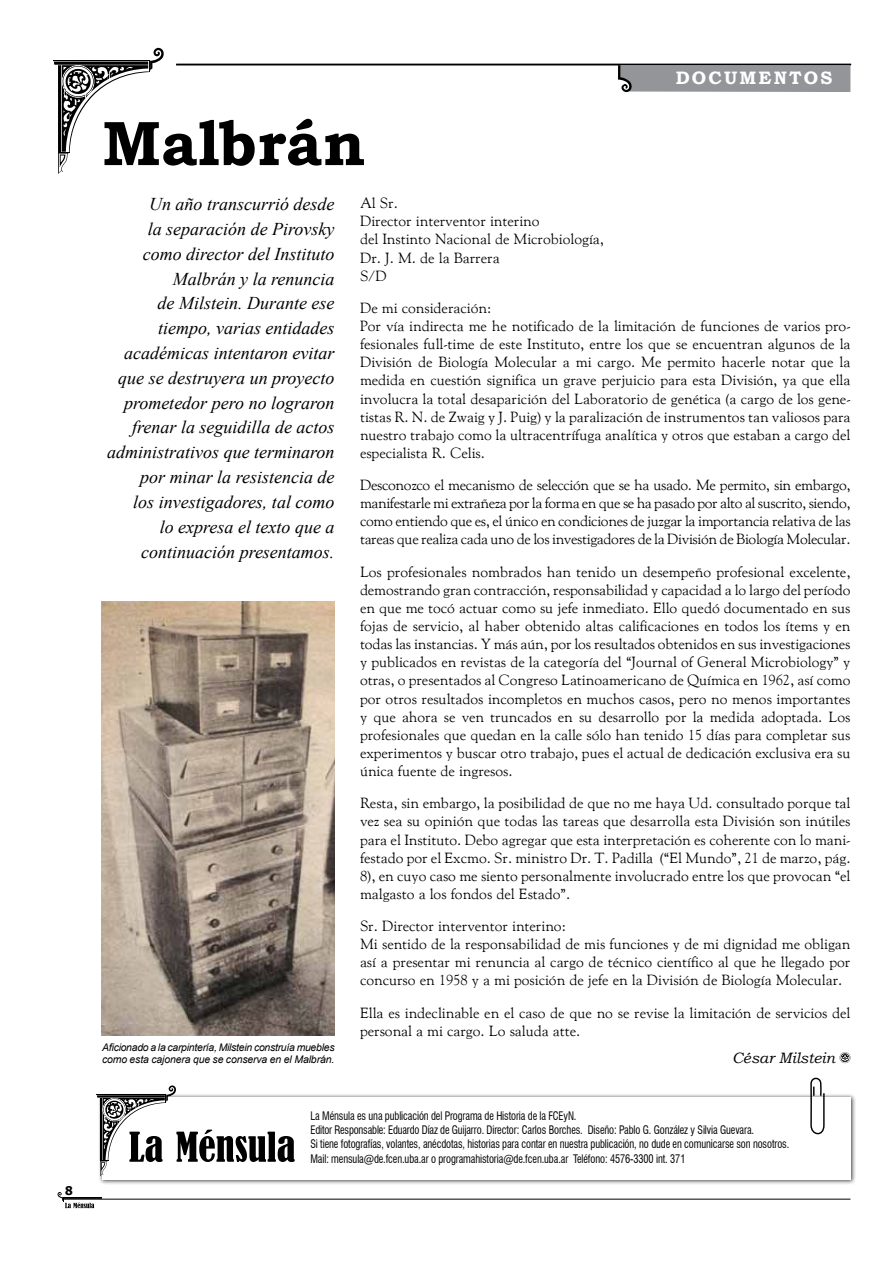
<style>
.page{position:relative;width:893px;height:1263px;background:#fff}
.page>*{position:absolute;margin:0;border:0;box-sizing:border-box;transform-origin:0 0}
.t1{font:700 63px "Bookman Old Style";color:#000}
.t2{font:italic 18px/24.8px "Times New Roman";color:#000;text-align:right}
.t3{font:700 18px "Bookman Old Style";letter-spacing:.12em;color:#fff}
.t4{font:15px/18px "Goudy Old Style ATT";color:#000}
.t5{font:italic 15px "Bookman Old Style";color:#000}
.t6{font:700 12px "Tahoma";color:#000}
.t7{font:condensed 11.55px/14.4px "Swiss 721 BT";letter-spacing:-.01em;color:#000;scale:.9 1}
.t8{font:italic 10.5px/12.6px "Arial";letter-spacing:-.02em;color:#000}
</style>
<div class="page">
<hr style="left:53px;top:61px;width:96px;height:1px;background:#000">
<svg style="left:54px;top:48px;width:110px;height:126px"></svg>
<hr style="left:64px;top:1199px;width:786px;height:1px;background:#000">
<svg style="left:57px;top:1192px;width:45px;height:16px"></svg>
<div style="left:98px;top:1093px;width:758px;height:93px;background:#000;opacity:.75"></div>
<div style="left:102px;top:1097px;width:748px;height:83px;background:#fff"></div>
<hr style="left:176px;top:64px;width:675px;height:1px;background:#000">
<svg style="left:810px;top:1077px;width:15px;height:58px"></svg>
<hr style="left:96px;top:1095px;width:69px;height:1px;background:#000">
<svg style="left:97px;top:1085px;width:198px;height:91px"></svg>
<div style="left:617px;top:65px;width:233px;height:27px;background:#939598"></div>
<svg style="left:839px;top:1052px;width:11px;height:11px"></svg>
<img style="left:102px;top:602px;width:233px;height:434px">
<p class="t6" style="left:65px;top:1182px;width:9px">8</p>
<h1 class="t1" style="left:102px;top:98px;width:265px">Malbrán</h1>
<p class="t3" style="left:676px;top:65px;width:158px">DOCUMENTOS</p>
<p class="t2" style="left:107px;top:191px;width:229px">Un año transcurrió desde<br>la separación de Pirovsky como director del Instituto<br>Malbrán y la renuncia<br>de Milstein. Durante ese tiempo, varias entidades académicas intentaron evitar que se destruyera un proyecto prometedor pero no lograron frenar la seguidilla de actos administrativos que terminaron por minar la resistencia de<br>los investigadores, tal como<br>lo expresa el texto que a continuación presentamos.</p>
<p class="t8" style="left:102px;top:1041px;width:234px">Aficionado a la carpintería, Milstein construía muebles como esta cajonera que se conserva en el Malbrán.</p>
<p class="t4" style="left:360px;top:194px;width:245px">Al Sr.<br>Director interventor interino<br>del Instinto Nacional de Microbiología,<br>Dr. J. M. de la Barrera<br>S/D</p>
<p class="t4" style="left:360px;top:299px;width:492px">De mi consideración:<br>Por vía indirecta me he notificado de la limitación de funciones de varios pro&shy;fesionales full-time de este Instituto, entre los que se encuentran algunos de la División de Biología Molecular a mi cargo. Me permito hacerle notar que la medida en cuestión significa un grave perjuicio para esta División, ya que ella involucra la total desaparición del Laboratorio de genética (a cargo de los gene&shy;tistas R. N. de Zwaig y J. Puig) y la paralización de instrumentos tan valiosos para nuestro trabajo como la ultracentrífuga analítica y otros que estaban a cargo del especialista R. Celis.</p>
<p class="t4" style="left:360px;top:476px;width:492px;text-align:justify">Desconozco el mecanismo de selección que se ha usado. Me permito, sin embargo, manifestarle mi extrañeza por la forma en que se ha pasado por alto al suscrito, siendo, como entiendo que es, el único en condiciones de juzgar la importancia relativa de las tareas que realiza cada uno de los investigadores de la División de Biología Molecular.</p>
<p class="t4" style="left:360px;top:563px;width:492px;text-align:justify">Los profesionales nombrados han tenido un desempeño profesional excelente, demostrando gran contracción, responsabilidad y capacidad a lo largo del período en que me tocó actuar como su jefe inmediato. Ello quedó documentado en sus fojas de servicio, al haber obtenido altas calificaciones en todos los ítems y en todas las instancias. Y más aún, por los resultados obtenidos en sus investigaciones y publicados en revistas de la categoría del “Journal of General Microbiology” y otras, o presentados al Congreso Latinoamericano de Química en 1962, así como por otros resultados incompletos en muchos casos, pero no menos importantes y que ahora se ven truncados en su desarrollo por la medida adoptada. Los profesionales que quedan en la calle sólo han tenido 15 días para completar sus experimentos y buscar otro trabajo, pues el actual de dedicación exclusiva era su única fuente de ingresos.</p>
<p class="t4" style="left:360px;top:794px;width:492px;text-align:justify">Resta, sin embargo, la posibilidad de que no me haya Ud. consultado porque tal vez sea su opinión que todas las tareas que desarrolla esta División son inútiles para el Instituto. Debo agregar que esta interpretación es coherente con lo mani&shy;festado por el Excmo. Sr. ministro Dr. T. Padilla (“El Mundo”, 21 de marzo, pág.<br>8), en cuyo caso me siento personalmente involucrado entre los que provocan “el malgasto a los fondos del Estado”.</p>
<p class="t4" style="left:360px;top:917px;width:492px">Sr. Director interventor interino:<br>Mi sentido de la responsabilidad de mis funciones y de mi dignidad me obligan así a presentar mi renuncia al cargo de técnico científico al que he llegado por concurso en 1958 y a mi posición de jefe en la División de Biología Molecular.</p>
<p class="t4" style="left:360px;top:1004px;width:492px">Ella es indeclinable en el caso de que no se revise la limitación de servicios del personal a mi cargo. Lo saluda atte.</p>
<p class="t5" style="left:732px;top:1048px;width:104px">César Milstein</p>
<p class="t7" style="left:310px;top:1108px;width:534px">La Ménsula es una publicación del Programa de Historia de la FCEyN.<br>Editor Responsable: Eduardo Díaz de Guijarro. Director: Carlos Borches. Diseño: Pablo G. González y Silvia Guevara.<br>Si tiene fotografías, volantes, anécdotas, historias para contar en nuestra publicación, no dude en comunicarse son nosotros.<br>Mail: mensula@de.fcen.uba.ar o programahistoria@de.fcen.uba.ar Teléfono: 4576-3300 int. 371</p>
</div>
